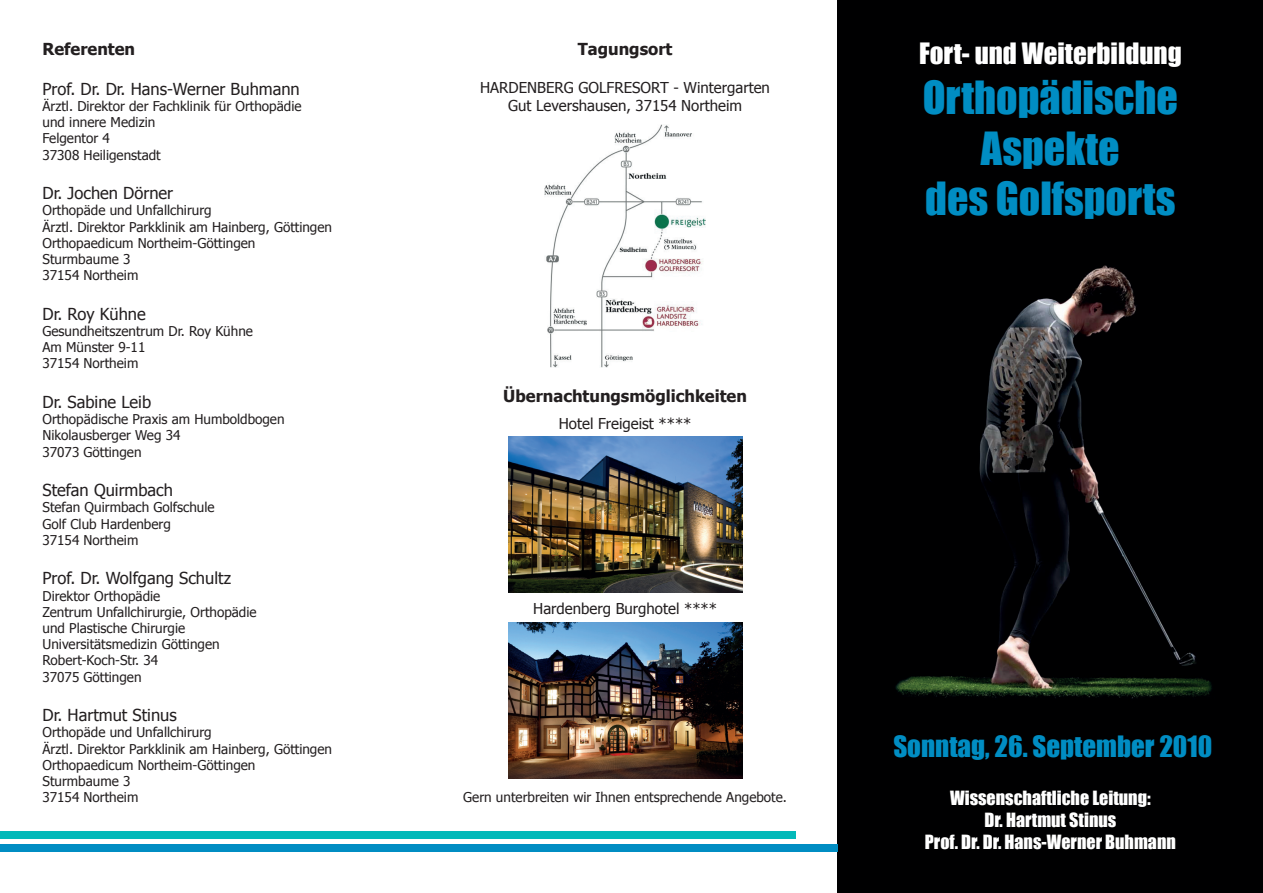
<style>
.page{position:relative;width:1263px;height:893px;background:#fff}
.page>*{position:absolute;margin:0;border:0;box-sizing:border-box;transform-origin:0 0}
.t1{font:42px/50.4px "Impact";color:#008dc3;text-align:center}
.t2{font:27px "Impact";color:#008dc3}
.t3{font:27px "Impact";color:#fff}
.t4{font:18px/21.6px "Impact";color:#fff;text-align:center}
.t5{font:16.5px "Tahoma";color:#231f20}
.t6{font:700 16.5px "Tahoma";color:#231f20}
.t7{font:15px/18px "Tahoma";color:#231f20}
.t8{font:13.5px/16.2px "Tahoma";color:#231f20}
</style>
<div class="page">
<div style="left:838px;top:0;width:425px;height:893px;background:#000001"></div>
<img style="left:508px;top:436px;width:234px;height:157px">
<img style="left:508px;top:622px;width:234px;height:156px">
<div style="left:0;top:832px;width:795px;height:7px;background:#03b9b9"></div>
<div style="left:0;top:845px;width:838px;height:7px;background:#008dc3"></div>
<img style="left:544px;top:124px;width:162px;height:243px">
<p class="t6" style="left:43px;top:38px;width:94px">Referenten</p>
<p class="t5" style="left:43px;top:78px;width:259px">Prof. Dr. Dr. Hans-Werner Buhmann</p>
<p class="t8" style="left:43px;top:97px;width:260px">Ärztl. Direktor der Fachklinik für Orthopädie und innere Medizin<br>Felgentor 4<br>37308 Heiligenstadt</p>
<p class="t5" style="left:43px;top:182px;width:132px">Dr. Jochen Dörner</p>
<p class="t8" style="left:43px;top:202px;width:291px">Orthopäde und Unfallchirurg<br>Ärztl. Direktor Parkklinik am Hainberg, Göttingen<br>Orthopaedicum Northeim-Göttingen<br>Sturmbaume 3<br>37154 Northeim</p>
<p class="t5" style="left:43px;top:303px;width:105px">Dr. Roy Kühne</p>
<p class="t8" style="left:43px;top:322px;width:212px">Gesundheitszentrum Dr. Roy Kühne<br>Am Münster 9-11<br>37154 Northeim</p>
<p class="t5" style="left:43px;top:391px;width:110px">Dr. Sabine Leib</p>
<p class="t8" style="left:43px;top:411px;width:244px">Orthopädische Praxis am Humboldbogen<br>Nikolausberger Weg 34<br>37073 Göttingen</p>
<p class="t5" style="left:43px;top:479px;width:132px">Stefan Quirmbach</p>
<p class="t8" style="left:43px;top:499px;width:174px">Stefan Quirmbach Golfschule<br>Golf Club Hardenberg<br>37154 Northeim</p>
<p class="t5" style="left:43px;top:567px;width:190px">Prof. Dr. Wolfgang Schultz</p>
<p class="t8" style="left:43px;top:587px;width:216px">Direktor Orthopädie<br>Zentrum Unfallchirurgie, Orthopädie und Plastische Chirurgie<br>Universitätsmedizin Göttingen<br>Robert-Koch-Str. 34<br>37075 Göttingen</p>
<p class="t5" style="left:43px;top:704px;width:136px">Dr. Hartmut Stinus</p>
<p class="t8" style="left:43px;top:724px;width:291px">Orthopäde und Unfallchirurg<br>Ärztl. Direktor Parkklinik am Hainberg, Göttingen<br>Orthopaedicum Northeim-Göttingen<br>Sturmbaume 3<br>37154 Northeim</p>
<p class="t6" style="left:578px;top:38px;width:96px">Tagungsort</p>
<p class="t7" style="left:480px;top:78px;width:21px">Hardenberg</p>
<p class="t7" style="left:578px;top:78px;width:20px">Golfresort</p>
<p class="t7" style="left:508px;top:78px;width:263px;text-indent:165px">- Wintergarten<br>Gut Levershausen, 37154 Northeim</p>
<p class="t6" style="left:503px;top:384px;width:245px">Übernachtungsmöglichkeiten</p>
<p class="t7" style="left:559px;top:413px;width:134px">Hotel Freigeist ****</p>
<p class="t7" style="left:533px;top:599px;width:185px">Hardenberg Burghotel ****</p>
<p class="t8" style="left:463px;top:788px;width:325px">Gern unterbreiten wir Ihnen entsprechende Angebote.</p>
<h2 class="t3" style="left:919px;top:32px;width:264px">Fort- und Weiterbildung</h2>
<h1 class="t1" style="left:923px;top:71px;width:257px">Orthopädische<br>Aspekte<br>des Golfsports</h1>
<h2 class="t2" style="left:893px;top:725px;width:320px">Sonntag, 26. September 2010</h2>
<h3 class="t4" style="left:925px;top:787px;width:252px">Wissenschaftliche Leitung:<br>Dr. Hartmut Stinus<br>Prof. Dr. Dr. Hans-Werner Buhmann</h3>
</div>
